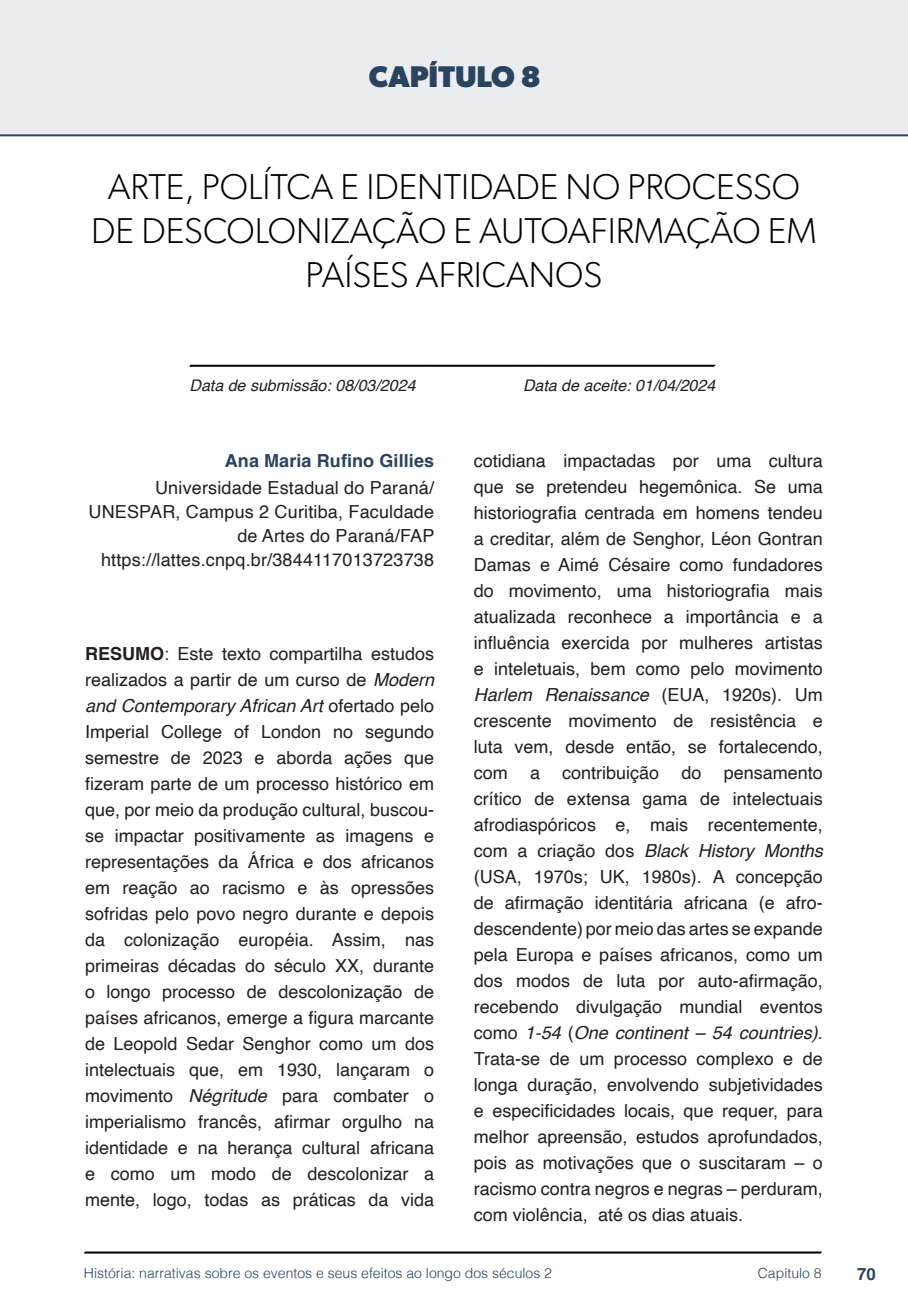
<style>
.page{position:relative;width:908px;height:1304px;background:#fff}
.page>*{position:absolute;margin:0;border:0;box-sizing:border-box;transform-origin:0 0}
.nome_artigos{font:300 36px/44px "Gibson";color:#000;text-align:center}
.capítulos{font:700 30px "Gibson";color:#2a435e}
.Resumos_e_PC_TXT{font:18px/26px "Helvetica";color:#231f20;text-align:justify}
.info_autores{font:18px/24px "Helvetica";letter-spacing:.01em;color:#231f20;text-align:right}
.nome_autores{font:700 18px "Helvetica";letter-spacing:.005em;color:#2a435e}
.t1{font:700 16.8px "Helvetica";color:#2a435e}
.data{font:italic 16px "Helvetica";color:#231f20}
.t2{font:300 14px "Helvetica";color:#2a435e}
.s1{font-weight:700}
.s2{font-style:italic}
</style>
<div class="page">
<svg style="left:84px;top:1251px;width:737px;height:3px;background:#515151"></svg>
<div style="left:0;top:0;width:907px;height:136px;background:#eaecef"></div>
<svg style="left:189px;top:364px;width:526px;height:3px;background:#4f4f4f"></svg>
<div style="left:44px;top:72px;width:68px;height:61px;background:#eaecef"></div>
<p class="capítulos" style="left:369px;top:58px;width:173px">CAPÍTULO 8</p>
<p class="nome_artigos" style="left:91px;top:164px;width:726px">ARTE, POLÍTCA E IDENTIDADE NO PROCESSO<br>DE DESCOLONIZAÇÃO E AUTOAFIRMAÇÃO EM<br>PAÍSES AFRICANOS</p>
<p class="data" style="left:189px;top:373px;width:227px">Data de submissão: 08/03/2024</p>
<p class="data" style="left:523px;top:373px;width:194px">Data de aceite: 01/04/2024</p>
<p class="nome_autores" style="left:225px;top:450px;width:211px">Ana Maria Rufino Gillies</p>
<p class="info_autores" style="left:88px;top:477px;width:347px">Universidade Estadual do Paraná/<br>UNESPAR, Campus 2 Curitiba, Faculdade de Artes do Paraná/FAP</p>
<p class="info_autores" style="left:101px;top:549px;width:334px">https://lattes.cnpq.br/3844117013723738</p>
<p class="Resumos_e_PC_TXT" style="left:85px;top:642px;width:350px"><span class="s1">RESUMO</span>: Este texto compartilha estudos realizados a partir de um curso de <span class="s2">Modern and Contemporary African Art</span> ofertado pelo Imperial College of London no segundo semestre de 2023 e aborda ações que fizeram parte de um processo histórico em que, por meio da produção cultural, buscou&shy;se impactar positivamente as imagens e representações da África e dos africanos em reação ao racismo e às opressões sofridas pelo povo negro durante e depois da colonização européia. Assim, nas primeiras décadas do século XX, durante o longo processo de descolonização de países africanos, emerge a figura marcante de Leopold Sedar Senghor como um dos intelectuais que, em 1930, lançaram o movimento <span class="s2">Négritude</span> para combater o imperialismo francês, afirmar orgulho na identidade e na herança cultural africana e como um modo de descolonizar a mente, logo, todas as práticas da vida</p>
<p class="Resumos_e_PC_TXT" style="left:473px;top:448px;width:350px">cotidiana impactadas por uma cultura que se pretendeu hegemônica. Se uma historiografia centrada em homens tendeu a creditar, além de Senghor, Léon Gontran Damas e Aimé Césaire como fundadores do movimento, uma historiografia mais atualizada reconhece a importância e a influência exercida por mulheres artistas e inteletuais, bem como pelo movimento <span class="s2">Harlem Renaissance</span> (EUA, 1920s). Um crescente movimento de resistência e luta vem, desde então, se fortalecendo, com a contribuição do pensamento crítico de extensa gama de intelectuais afrodiaspóricos e, mais recentemente, com a criação dos <span class="s2">Black History Months </span>(USA, 1970s; UK, 1980s). A concepção de afirmação identitária africana (e afro&shy;descendente) por meio das artes se expande pela Europa e países africanos, como um dos modos de luta por auto-afirmação, recebendo divulgação mundial eventos como <span class="s2">1-54</span> (<span class="s2">One continent – 54 countries)</span>.<br>Trata-se de um processo complexo e de longa duração, envolvendo subjetividades e especificidades locais, que requer, para melhor apreensão, estudos aprofundados, pois as motivações que o suscitaram – o racismo contra negros e negras – perduram, com violência, até os dias atuais.</p>
<p class="t2" style="left:84px;top:1261px;width:469px">História: narrativas sobre os eventos e seus efeitos ao longo dos séculos 2</p>
<p class="t2" style="left:757px;top:1261px;width:65px">Capítulo 8</p>
<p class="t1" style="left:856px;top:1264px;width:20px">70</p>
</div>
